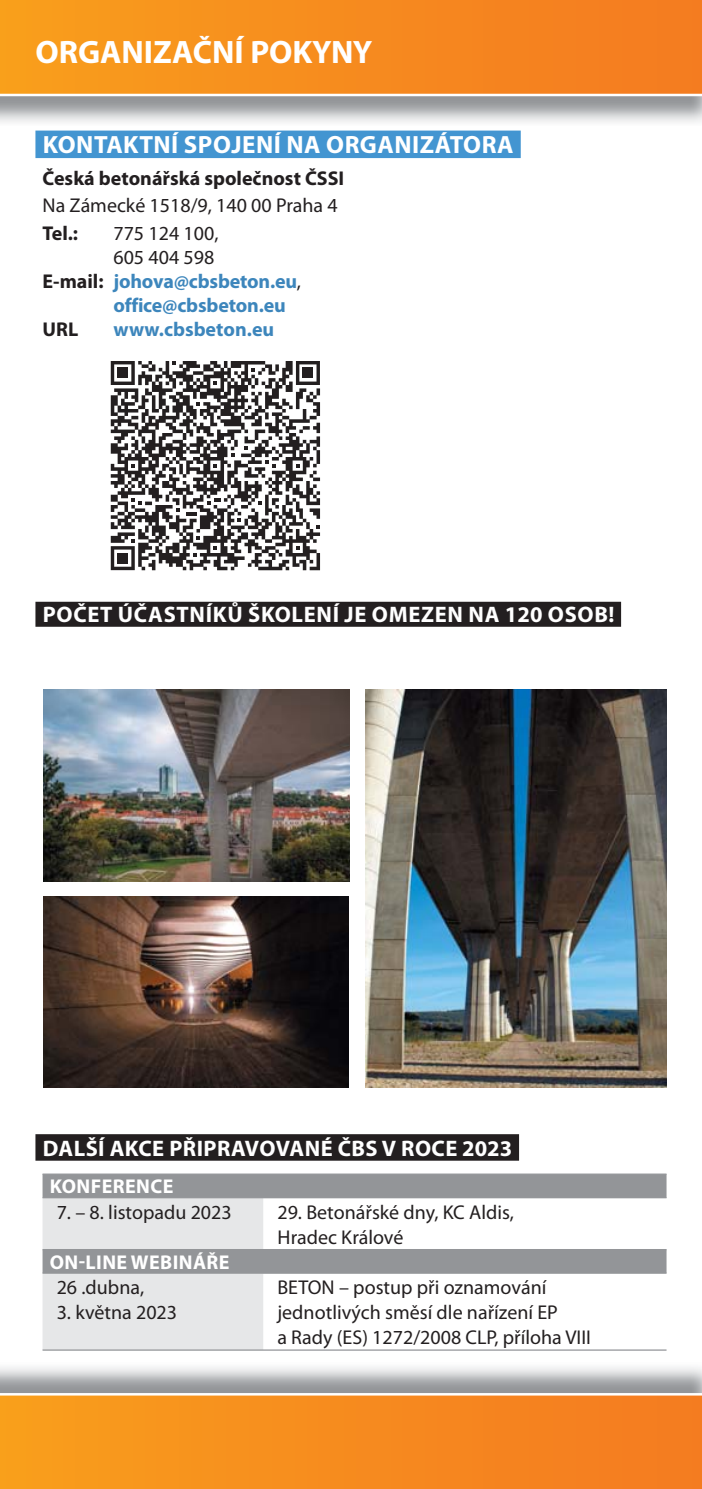
<style>
.page{position:relative;width:702px;height:1489px;background:#fff}
.page>*{position:absolute;margin:0;border:0;box-sizing:border-box;transform-origin:0 0}
.t1{font:700 32.5px "Myriad Pro";color:#fff}
.t2{font:700 25px "Myriad Pro";letter-spacing:.02em;color:#fff}
.t3{font:700 22.5px "Myriad Pro";letter-spacing:.025em;color:#fff}
.t4{font:20px/25px "Myriad Pro";color:#231f20}
.t5{font:700 20px "Myriad Pro";letter-spacing:-.01em;color:#3d86bc}
.t6{font:700 20px "Myriad Pro";color:#231f20}
.t7{font:700 20px "Myriad Pro";letter-spacing:.02em;color:#fff}
.s1{color:#231f20}
.s2{font-weight:400;color:#231f20}
</style>
<div class="page">
<svg style="left:111px;top:361px;width:209px;height:209px"></svg>
<svg style="left:196px;top:402px;width:4px;height:3px"></svg>
<svg style="left:299px;top:422px;width:21px;height:11px"></svg>
<svg style="left:244px;top:429px;width:21px;height:21px"></svg>
<svg style="left:231px;top:453px;width:3px;height:4px"></svg>
<svg style="left:131px;top:464px;width:4px;height:3px"></svg>
<svg style="left:265px;top:460px;width:10px;height:7px"></svg>
<svg style="left:309px;top:470px;width:11px;height:11px"></svg>
<svg style="left:272px;top:498px;width:7px;height:10px"></svg>
<svg style="left:131px;top:498px;width:21px;height:7px"></svg>
<svg style="left:207px;top:498px;width:13px;height:7px"></svg>
<svg style="left:258px;top:501px;width:4px;height:4px"></svg>
<svg style="left:172px;top:498px;width:7px;height:14px"></svg>
<svg style="left:309px;top:508px;width:11px;height:11px"></svg>
<svg style="left:186px;top:512px;width:10px;height:3px"></svg>
<svg style="left:238px;top:518px;width:3px;height:4px"></svg>
<svg style="left:316px;top:525px;width:4px;height:4px"></svg>
<svg style="left:196px;top:536px;width:4px;height:3px"></svg>
<svg style="left:148px;top:560px;width:7px;height:10px"></svg>
<svg style="left:111px;top:361px;width:44px;height:24px"></svg>
<svg style="left:296px;top:361px;width:24px;height:48px"></svg>
<svg style="left:111px;top:532px;width:24px;height:38px"></svg>
<div style="left:118px;top:368px;width:10px;height:10px;background:#231f20"></div>
<div style="left:303px;top:368px;width:10px;height:10px;background:#231f20"></div>
<div style="left:118px;top:553px;width:10px;height:10px;background:#231f20"></div>
<img style="left:43px;top:896px;width:306px;height:191px">
<img style="left:44px;top:689px;width:305px;height:192px">
<img style="left:365px;top:689px;width:301px;height:398px">
<div style="left:0;top:0;width:702px;height:95px;background:linear-gradient(to right,#f99e1c,#f47a21)"></div>
<hr style="left:0;top:94px;width:702px;height:2px;background:#fff">
<div style="left:35px;top:131px;width:485px;height:27px;background:#4395d1"></div>
<div style="left:35px;top:601px;width:586px;height:25px;background:#231f20"></div>
<div style="left:35px;top:1134px;width:484px;height:26px;background:#231f20"></div>
<svg style="left:43px;top:1174px;width:623px;height:98px;fill:#939598"></svg>
<svg style="left:43px;top:1198px;width:220px;height:151px"></svg>
<hr style="left:43px;top:1173px;width:623px;height:1px;background:#939598">
<hr style="left:43px;top:1196px;width:623px;height:2px;background:#939598">
<hr style="left:43px;top:1248px;width:623px;height:2px;background:#939598">
<hr style="left:43px;top:1272px;width:623px;height:1px;background:#939598">
<hr style="left:43px;top:1349px;width:623px;height:1px;background:#939598">
<div style="left:0;top:1393px;width:702px;height:95px;background:linear-gradient(to right,#f99f1f,#f47c23)"></div>
<hr style="left:0;top:1392px;width:702px;height:3px;background:#fff">
<h1 class="t1" style="left:35px;top:40px;width:338px">ORGANIZAČNÍ POKYNY</h1>
<p class="t2" style="left:43px;top:136px;width:472px">KONTAKTNÍ SPOJENÍ NA ORGANIZÁTORA</p>
<p class="t6" style="left:43px;top:170px;width:303px">Česká betonářská společnost ČSSI</p>
<p class="t4" style="left:43px;top:195px;width:296px">Na Zámecké 1518/9, 140 00 Praha 4</p>
<p class="t6" style="left:43px;top:225px;width:37px">Tel.:</p>
<p class="t4" style="left:113px;top:222px;width:106px">775 124 100,</p>
<p class="t4" style="left:113px;top:246px;width:102px">605 404 598</p>
<p class="t5" style="left:43px;top:273px;width:260px"><span class="s1">E-mail:</span> johova@cbsbeton.eu<span class="s2">,</span></p>
<p class="t5" style="left:113px;top:297px;width:174px">office@cbsbeton.eu</p>
<p class="t6" style="left:43px;top:321px;width:37px">URL</p>
<p class="t5" style="left:113px;top:321px;width:162px">www.cbsbeton.eu</p>
<p class="t3" style="left:43px;top:606px;width:573px">POČET ÚČASTNÍKŮ ŠKOLENÍ JE OMEZEN NA 120 OSOB!</p>
<p class="t3" style="left:43px;top:1140px;width:471px">DALŠÍ AKCE PŘIPRAVOVANÉ ČBS V ROCE 2023</p>
<p class="t7" style="left:50px;top:1179px;width:125px">KONFERENCE</p>
<p class="t4" style="left:57px;top:1201px;width:176px">7. – 8. listopadu 2023</p>
<p class="t4" style="left:277px;top:1201px;width:238px">29. Betonářské dny, KC Aldis,<br>Hradec Králové</p>
<p class="t7" style="left:50px;top:1254px;width:181px">ON-LINE WEBINÁŘE</p>
<p class="t4" style="left:57px;top:1276px;width:89px">26 .dubna,</p>
<p class="t4" style="left:57px;top:1301px;width:122px">3. května 2023</p>
<p class="t4" style="left:277px;top:1276px;width:315px">BETON – postup při oznamování jednotlivých směsí dle nařízení EP<br>a Rady (ES) 1272/2008 CLP, příloha VIII</p>
</div>
